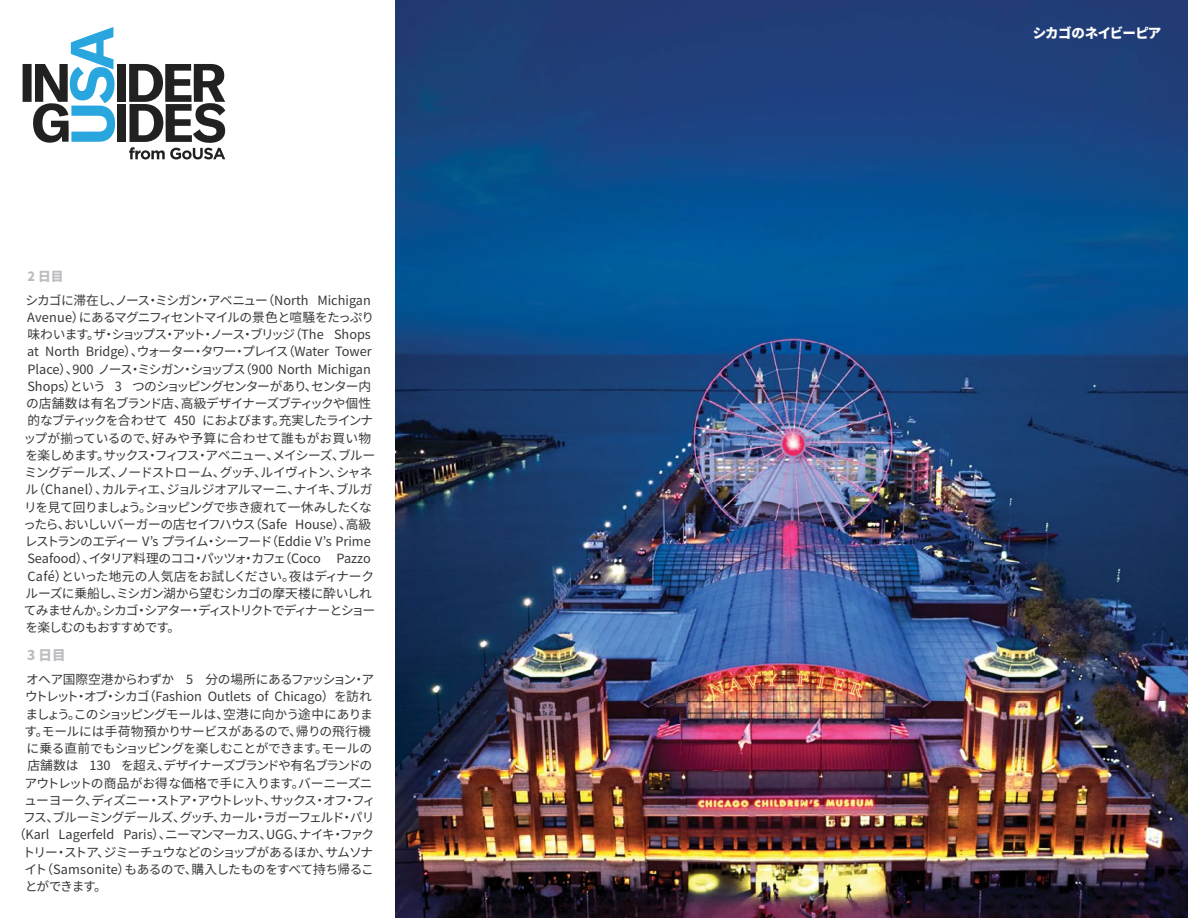
<style>
.page{position:relative;width:1188px;height:918px;background:#fff}
.page>*{position:absolute;margin:0;border:0;box-sizing:border-box;transform-origin:0 0}
.Photo_Caption{font:900 13.5px "Noto Sans CJ Kjp";letter-spacing:-.04em;color:#fff}
.Accommodation{font:900 13.5px "Noto Sans CJ Kjp";color:#bcbdc0}
.t1{font:12.75px "Noto Sans CJ Kjp";letter-spacing:-.05em;color:#383839}
.t2{font:12.75px "Noto Sans CJ Kjp";color:#383839}
.t3{font:12.75px "Noto Sans CJ Kjp";letter-spacing:-.075em;color:#383839}
.t4{font:12.75px "Noto Sans CJ Kjp";letter-spacing:-.08em;color:#383839}
.t5{font:12.75px "Noto Sans CJ Kjp";letter-spacing:-.015em;color:#383839}
.t6{font:12.75px "Noto Sans CJ Kjp";letter-spacing:-.07em;color:#383839}
.t7{font:12.75px "Noto Sans CJ Kjp";letter-spacing:-.03em;color:#383839}
.t8{font:12.75px "Noto Sans CJ Kjp";letter-spacing:-.005em;color:#383839}
.t9{font:12.75px "Noto Sans CJ Kjp";letter-spacing:-.02em;color:#383839}
.t10{font:12.75px "Noto Sans CJ Kjp";letter-spacing:-.025em;color:#383839}
.t11{font:12.75px "Noto Sans CJ Kjp";letter-spacing:-.1em;color:#383839}
.t12{font:12.75px "Noto Sans CJ Kjp";letter-spacing:-.115em;color:#383839}
.t13{font:12.75px "Noto Sans CJ Kjp";letter-spacing:-.095em;color:#383839}
.t14{font:12.75px "Noto Sans CJ Kjp";letter-spacing:-.085em;color:#383839}
.Accommodation-2{font:900 12.75px "Noto Sans CJ Kjp";color:#bcbdc0}
</style>
<div class="page">
<img style="left:395px;top:0;width:793px;height:918px">
<svg style="left:23px;top:27px;width:92px;height:116px"></svg>
<div style="left:117px;top:64px;width:9px;height:38px;background:#212121"></div>
<div style="left:117px;top:104px;width:9px;height:38px;background:#212121"></div>
<svg style="left:129px;top:64px;width:96px;height:95px"></svg>
<p class="Accommodation-2" style="left:27px;top:269px;width:38px">2 日目</p>
<p class="t10" style="left:26px;top:293px;width:347px">シカゴに滞在し、ノース・ミシガン・アベニュー（North Michigan</p>
<p class="t6" style="left:27px;top:310px;width:349px">Avenue）にあるマグニフィセントマイルの景色と喧騒をたっぷり</p>
<p class="t11" style="left:27px;top:327px;width:345px">味わいます。ザ・ショップス・アット・ノース・ブリッジ（The Shops</p>
<p class="t5" style="left:27px;top:344px;width:346px">at North Bridge）、ウォーター・タワー・プレイス（Water Tower</p>
<p class="t2" style="left:28px;top:362px;width:345px">Place）、900 ノース・ミシガン・ショップス（900 North Michigan</p>
<p class="t14" style="left:27px;top:379px;width:345px">Shops）という 3 つのショッピングセンターがあり、センター内</p>
<p class="t1" style="left:26px;top:396px;width:347px">の店舗数は有名ブランド店、高級デザイナーズブティックや個性</p>
<p class="t4" style="left:27px;top:413px;width:347px">的なブティックを合わせて 450 におよびます。充実したラインナ</p>
<p class="t2" style="left:23px;top:431px;width:349px">ップが揃っているので、好みや予算に合わせて誰もがお買い物</p>
<p class="t3" style="left:25px;top:448px;width:351px">を楽しめます。サックス・フィフス・アベニュー、メイシーズ、ブルー</p>
<p class="t3" style="left:24px;top:465px;width:350px">ミングデールズ、ノードストローム、グッチ、ルイヴィトン、シャネ</p>
<p class="t1" style="left:26px;top:482px;width:349px">ル（Chanel）、カルティエ、ジョルジオアルマーニ、ナイキ、ブルガ</p>
<p class="t3" style="left:24px;top:500px;width:349px">リを見て回りましょう。ショッピングで歩き疲れて一休みしたくな</p>
<p class="t7" style="left:23px;top:517px;width:350px">ったら、おいしいバーガーの店セイフハウス（Safe House）、高級</p>
<p class="t4" style="left:25px;top:534px;width:348px">レストランのエディー V’s プライム・シーフード（Eddie V’s Prime</p>
<p class="t9" style="left:27px;top:551px;width:345px">Seafood）、イタリア料理のココ・パッツォ・カフェ（Coco Pazzo</p>
<p class="t2" style="left:27px;top:569px;width:348px">Café）といった地元の人気店をお試しください。夜はディナーク</p>
<p class="t1" style="left:26px;top:586px;width:348px">ルーズに乗船し、ミシガン湖から望むシカゴの摩天楼に酔いしれ</p>
<p class="t13" style="left:24px;top:603px;width:353px">てみませんか。シカゴ・シアター・ディストリクトでディナーとショー</p>
<p class="t6" style="left:25px;top:620px;width:156px">を楽しむのもおすすめです。</p>
<p class="Accommodation" style="left:27px;top:647px;width:40px">3 日目</p>
<p class="t1" style="left:26px;top:672px;width:350px">オヘア国際空港からわずか 5 分の場所にあるファッション・ア</p>
<p class="t2" style="left:25px;top:689px;width:348px">ウトレット・オブ・シカゴ（Fashion Outlets of Chicago）を訪れ</p>
<p class="t1" style="left:25px;top:707px;width:349px">ましょう。このショッピングモールは、空港に向かう途中にありま</p>
<p class="t5" style="left:24px;top:724px;width:348px">す。モールには手荷物預かりサービスがあるので、帰りの飛行機</p>
<p class="t1" style="left:27px;top:741px;width:347px">に乗る直前でもショッピングを楽しむことができます。モールの</p>
<p class="t6" style="left:28px;top:758px;width:346px">店舗数は 130 を超え、デザイナーズブランドや有名ブランドの</p>
<p class="t5" style="left:24px;top:776px;width:350px">アウトレットの商品がお得な価格で手に入ります。バーニーズニ</p>
<p class="t12" style="left:24px;top:793px;width:353px">ューヨーク、ディズニー・ストア・アウトレット、サックス・オフ・フィ</p>
<p class="t4" style="left:23px;top:810px;width:353px">フス、ブルーミングデールズ、グッチ、カール・ラガーフェルド・パリ</p>
<p class="t8" style="left:13px;top:827px;width:363px">（Karl Lagerfeld Paris）、ニーマンマーカス、UGG、ナイキ・ファク</p>
<p class="t3" style="left:22px;top:845px;width:352px">トリー・ストア、ジミーチュウなどのショップがあるほか、サムソナ</p>
<p class="t7" style="left:25px;top:862px;width:351px">イト（Samsonite）もあるので、購入したものをすべて持ち帰るこ</p>
<p class="t1" style="left:25px;top:879px;width:83px">とができます。</p>
<p class="Photo_Caption" style="left:1033px;top:25px;width:130px">シカゴのネイビーピア</p>
</div>
